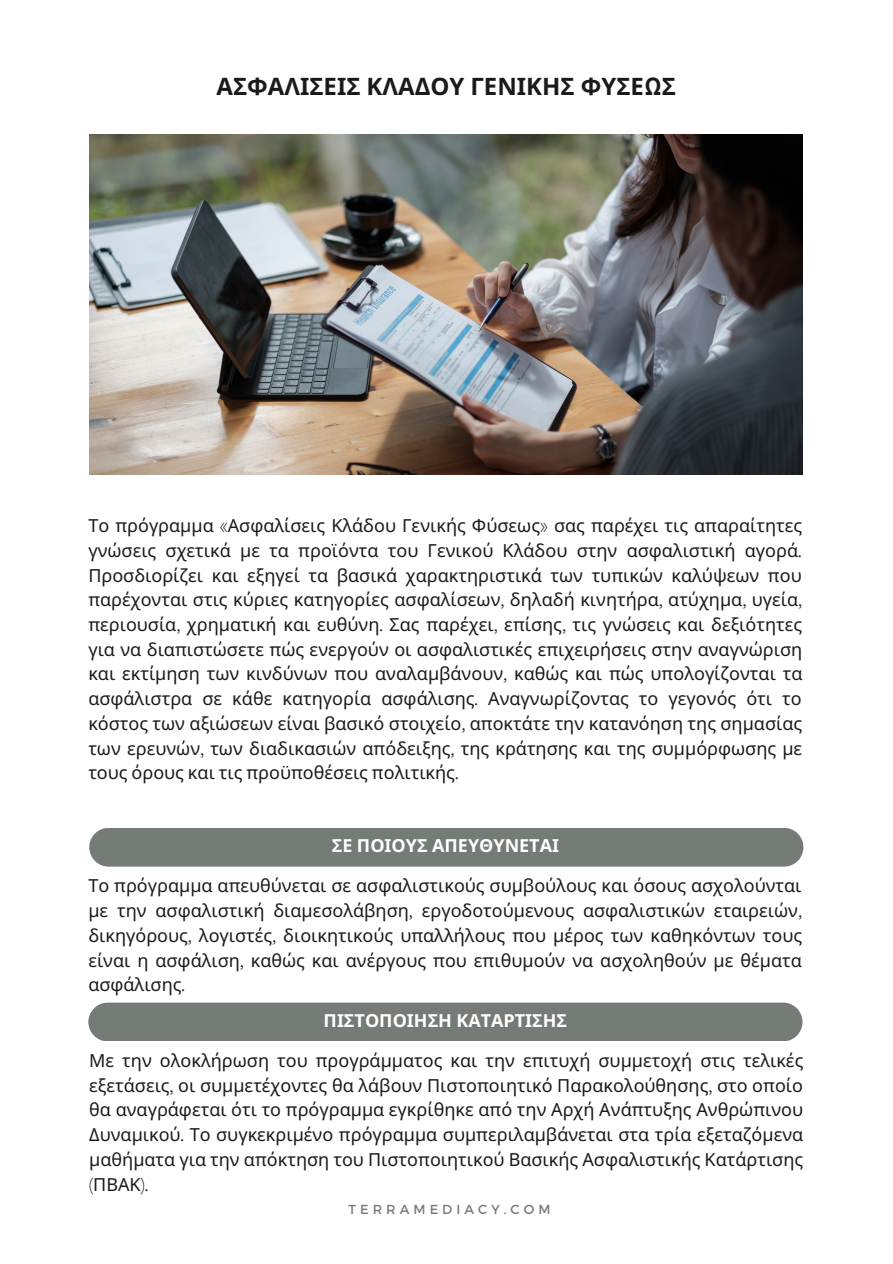
<style>
.page{position:relative;width:893px;height:1264px;background:#fff}
.page>*{position:absolute;margin:0;border:0;box-sizing:border-box;transform-origin:0 0}
.t1{font:700 24px "Noto Sans";color:#1e1919}
.t2{font:18px/24.8px "Noto Sans";color:#1e1919;text-align:justify}
.t3{font:700 18px "Noto Sans";color:#fff}
.t4{font:13.05px "Montserrat";letter-spacing:.31em;color:#757b76}
.s1{font-family:"Overpass";font-weight:800}
.s2{font-family:"Agrandir";font-stretch:condensed}
</style>
<div class="page">
<img style="left:89px;top:134px;width:713px;height:341px">
<div style="left:89px;top:827px;width:714px;height:39px;background:#757b76;border-radius:19px"></div>
<div style="left:88px;top:1002px;width:714px;height:39px;background:#757b76;border-radius:19px"></div>
<p class="t1" style="left:216px;top:69px;width:461px">ΑΣΦΑΛΙΣΕΙΣ ΚΛΑΔΟΥ ΓΕΝΙΚΗΣ ΦΥΣΕ<span class="s1">Ω</span>Σ</p>
<p class="t2" style="left:88px;top:512px;width:715px">Το πρόγραμμα <span class="s2">«</span>Ασφαλίσεις Κλάδου Γενικής Φύσεως<span class="s2">»</span> σας παρέχει τις απαραίτητες γνώσεις σχετικά με τα προϊόντα του Γενικού Κλάδου στην ασφαλιστική αγορά<span class="s2">.<br></span>Προσδιορίζει και εξηγεί τα βασικά χαρακτηριστικά των τυπικών καλύψεων που παρέχονται στις κύριες κατηγορίες ασφαλίσεων<span class="s2">,</span> δηλαδή κινητήρα<span class="s2">,</span> ατύχημα<span class="s2">,</span> υγεία<span class="s2">, </span>περιουσία<span class="s2">,</span> χρηματική και ευθύνη<span class="s2">.</span> Σας παρέχει<span class="s2">,</span> επίσης<span class="s2">,</span> τις γνώσεις και δεξιότητες για να διαπιστώσετε πώς ενεργούν οι ασφαλιστικές επιχειρήσεις στην αναγνώριση και εκτίμηση των κινδύνων που αναλαμβάνουν<span class="s2">,</span> καθώς και πώς υπολογίζονται τα ασφάλιστρα σε κάθε κατηγορία ασφάλισης<span class="s2">.</span> Αναγνωρίζοντας το γεγονός ότι το κόστος των αξιώσεων είναι βασικό στοιχείο<span class="s2">,</span> αποκτάτε την κατανόηση της σημασίας των ερευνών<span class="s2">,</span> των διαδικασιών απόδειξης<span class="s2">,</span> της κράτησης και της συμμόρφωσης με τους όρους και τις προϋποθέσεις πολιτικής<span class="s2">.</span></p>
<p class="t3" style="left:332px;top:832px;width:229px">ΣΕ ΠΟΙΟΥΣ ΑΠΕΥΘΥΝΕΤΑΙ</p>
<p class="t2" style="left:88px;top:873px;width:715px">Το πρόγραμμα απευθύνεται σε ασφαλιστικούς συμβούλους και όσους ασχολούνται με την ασφαλιστική διαμεσολάβηση<span class="s2">,</span> εργοδοτούμενους ασφαλιστικών εταιρειών<span class="s2">, </span>δικηγόρους<span class="s2">,</span> λογιστές<span class="s2">,</span> διοικητικούς υπαλλήλους που μέρος των καθηκόντων τους είναι η ασφάλιση<span class="s2">,</span> καθώς και ανέργους που επιθυμούν να ασχοληθούν με θέματα ασφάλισης<span class="s2">.</span></p>
<p class="t3" style="left:323px;top:1007px;width:245px">ΠΙΣΤΟΠΟΙΗΣΗ ΚΑΤΑΡΤΙΣΗΣ</p>
<p class="t2" style="left:89px;top:1047px;width:715px">Με την ολοκλήρωση του προγράμματος και την επιτυχή συμμετοχή στις τελικές εξετάσεις<span class="s2">,</span> οι συμμετέχοντες θα λάβουν Πιστοποιητικό Παρακολούθησης<span class="s2">,</span> στο οποίο θα αναγράφεται ότι το πρόγραμμα εγκρίθηκε από την Αρχή Ανάπτυξης Ανθρώπινου Δυναμικού<span class="s2">.</span> Το συγκεκριμένο πρόγραμμα συμπεριλαμβάνεται στα τρία εξεταζόμενα μαθήματα για την απόκτηση του Πιστοποιητικού Βασικής Ασφαλιστικής Κατάρτισης <span class="s2">(</span>ΠΒΑΚ<span class="s2">).</span></p>
<p class="t4" style="left:348px;top:1200px;width:203px">TERRAMEDIACY.COM</p>
</div>
